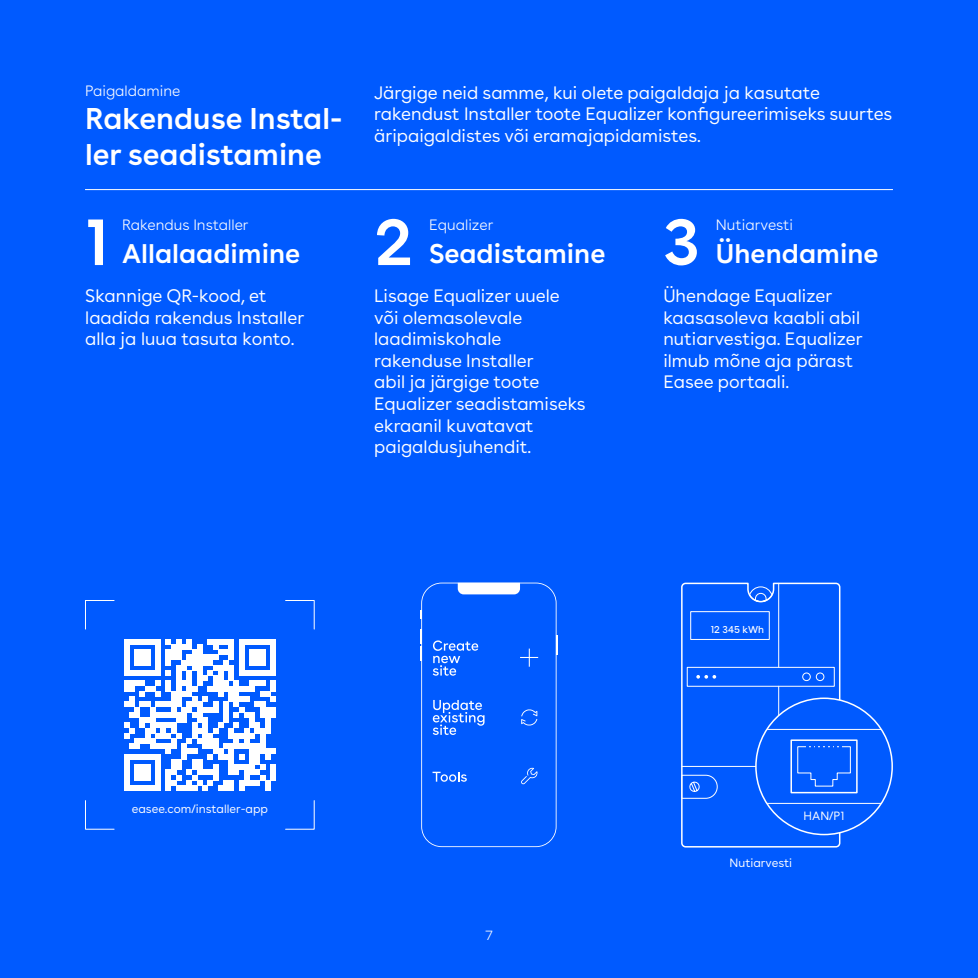
<style>
.page{position:relative;width:978px;height:978px;background:#005aff}
.page>*{position:absolute;margin:0;border:0;box-sizing:border-box;transform-origin:0 0}
.t1{font:600 66px "Buenos Aires";color:#fff}
.t2{font:600 30px/36px "Buenos Aires";color:#fff}
.t3{font:600 27px "Buenos Aires";color:#fff}
.t4{font:18px/21.6px "Buenos Aires";color:#fff}
.t5{font:300 15px "Buenos Aires";color:#fff}
.t6{font:300 13.5px "Buenos Aires";color:#fff}
.t7{font:12px "Buenos Aires";color:#fff}
.t8{font:9.9px "Buenos Aires";color:#fff}
</style>
<div class="page">
<hr style="left:85px;top:189px;width:808px;height:1px;background:#fff">
<svg style="left:85px;top:600px;width:30px;height:30px"></svg>
<svg style="left:285px;top:600px;width:30px;height:30px"></svg>
<svg style="left:285px;top:800px;width:30px;height:30px"></svg>
<svg style="left:85px;top:800px;width:30px;height:30px"></svg>
<svg style="left:124px;top:639px;width:152px;height:152px"></svg>
<svg style="left:681px;top:799px;width:160px;height:49px"></svg>
<div style="left:756px;top:698px;width:136px;height:137px;background:#005aff;border-radius:50%"></div>
<hr style="left:763px;top:729px;width:123px;height:1px;background:#fff">
<hr style="left:763px;top:803px;width:123px;height:1px;background:#fff">
<div style="left:790px;top:739px;width:68px;height:54px;background:#005aff;border:2px solid #fff"></div>
<svg style="left:681px;top:582px;width:170px;height:217px"></svg>
<svg style="left:420px;top:583px;width:138px;height:264px"></svg>
<p class="t5" style="left:85px;top:79px;width:97px">Paigaldamine</p>
<h2 class="t2" style="left:85px;top:97px;width:259px">Rakenduse Instal&shy;ler seadistamine</h2>
<p class="t4" style="left:374px;top:80px;width:520px">Järgige neid samme, kui olete paigaldaja ja kasutate rakendust Installer toote Equalizer konfigureerimiseks suurtes äripaigaldistes või eramajapidamistes.</p>
<h1 class="t1" style="left:85px;top:187px;width:26px">1</h1>
<h1 class="t1" style="left:374px;top:187px;width:40px">2</h1>
<p class="t5" style="left:122px;top:213px;width:128px">Rakendus Installer</p>
<h3 class="t3" style="left:122px;top:231px;width:180px">Allalaadimine</h3>
<h1 class="t1" style="left:663px;top:187px;width:38px">3</h1>
<p class="t5" style="left:429px;top:213px;width:66px">Equalizer</p>
<p class="t5" style="left:716px;top:213px;width:79px">Nutiarvesti</p>
<h3 class="t3" style="left:716px;top:231px;width:164px">Ühendamine</h3>
<h3 class="t3" style="left:429px;top:231px;width:178px">Seadistamine</h3>
<p class="t4" style="left:85px;top:283px;width:221px">Skannige QR-kood, et laadida rakendus Installer alla ja luua tasuta konto.</p>
<p class="t4" style="left:663px;top:283px;width:201px">Ühendage Equalizer kaasasoleva kaabli abil nutiarvestiga. Equalizer ilmub mõne aja pärast<br>Easee portaali.</p>
<p class="t4" style="left:374px;top:283px;width:213px">Lisage Equalizer uuele või olemasolevale laadimiskohale rakenduse Installer<br>abil ja järgige toote<br>Equalizer seadistamiseks ekraanil kuvatavat paigaldusjuhendit.</p>
<p class="t7" style="left:132px;top:799px;width:138px">easee.com/installer-app</p>
<p class="t6" style="left:485px;top:925px;width:9px">7</p>
<p class="t8" style="left:711px;top:621px;width:55px">12 345 kWh</p>
<p class="t7" style="left:804px;top:806px;width:43px">HAN/P1</p>
<p class="t7" style="left:730px;top:853px;width:64px">Nutiarvesti</p>
</div>
